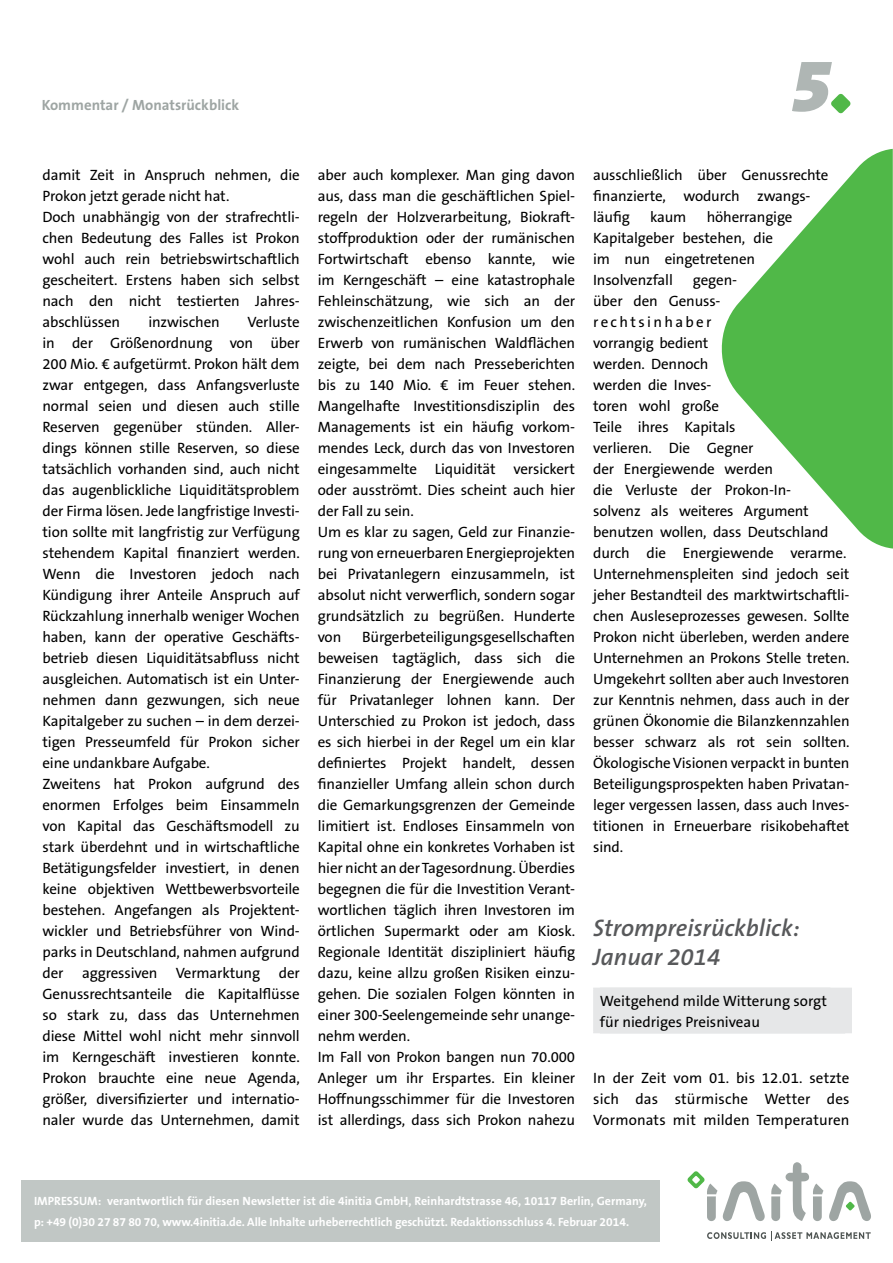
<style>
.page{position:relative;width:893px;height:1263px;background:#fff}
.page>*{position:absolute;margin:0;border:0;box-sizing:border-box;transform-origin:0 0}
.t1{font:italic 900 75px "The Sans B9";color:#afb6b4}
.t2{font:italic 600 24px/28.5px "The Sans B6";color:#58595b}
.t3{font:15px/21px "The Sans B5 Plain";letter-spacing:-.01em;color:#000}
.t4{font:700 14.85px "The Sans B7";color:#9ea5a3}
.t5{font:700 12px/21px "The Sans B7";letter-spacing:-.005em;color:#fff}
</style>
<div class="page">
<svg style="left:831px;top:94px;width:19px;height:19px"></svg>
<svg style="left:829px;top:1181px;width:42px;height:40px"></svg>
<svg style="left:707px;top:1232px;width:164px;height:9px"></svg>
<svg style="left:687px;top:1171px;width:78px;height:50px"></svg>
<svg style="left:771px;top:1162px;width:52px;height:59px"></svg>
<div style="left:21px;top:1180px;width:639px;height:62px;background:#c1c7c5"></div>
<div style="left:594px;top:988px;width:257px;height:44px;background:#e6e7e8"></div>
<hr style="left:593px;top:988px;width:259px;height:1px;background:#e6e7e8">
<hr style="left:593px;top:989px;width:2px;height:43px;background:#e6e7e8">
<hr style="left:850px;top:989px;width:2px;height:43px;background:#e6e7e8">
<hr style="left:593px;top:1032px;width:259px;height:1px;background:#e6e7e8">
<div style="left:600px;top:987px;width:230px;height:24px;background:#e6e7e8"></div>
<svg style="left:721px;top:149px;width:172px;height:399px;fill:#50b848"></svg>
<p class="t4" style="left:42px;top:97px;width:199px">Kommentar / Monatsrückblick</p>
<p class="t4" style="left:42px;top:97px;width:76px">Meldungen</p>
<h1 class="t1" style="left:790px;top:45px;width:43px">5</h1>
<p class="t3" style="left:43px;top:165px;width:259px">damit Zeit in Anspruch nehmen, die Prokon jetzt gerade nicht hat.<br>Doch unabhängig von der strafrechtli&shy;chen Bedeutung des Falles ist Prokon wohl auch rein betriebswirtschaftlich gescheitert. Erstens haben sich selbst nach den nicht testierten Jahres&shy;abschlüssen</p>
<p class="t3" style="left:43px;top:312px;width:259px;text-indent:205px">Verluste in der Größenordnung von über 200 Mio. € aufgetürmt. Prokon hält dem zwar entgegen, dass Anfangsverluste normal seien und diesen auch stille Reserven gegenüber stünden. Aller&shy;dings können stille Reserven, so diese tatsächlich vorhanden sind, auch nicht das augenblickliche Liquiditätsproblem der Firma lösen. Jede langfristige Investi&shy;tion sollte mit langfristig zur Verfügung stehendem Kapital finanziert werden.<br>Wenn die Investoren jedoch nach Kündigung ihrer Anteile Anspruch auf Rückzahlung innerhalb weniger Wochen haben, kann der operative Geschäfts&shy;betrieb diesen Liquiditätsabfluss nicht ausgleichen. Automatisch ist ein Unter&shy;nehmen dann gezwungen, sich neue Kapitalgeber zu suchen – in dem derzei&shy;tigen Presseumfeld für Prokon sicher eine undankbare Aufgabe.<br>Zweitens hat Prokon aufgrund des enormen Erfolges beim Einsammeln von Kapital das Geschäftsmodell zu stark überdehnt und in wirtschaftliche Betätigungsfelder investiert, in denen keine objektiven Wettbewerbsvorteile bestehen. Angefangen als Projektent&shy;wickler und Betriebsführer von Wind&shy;parks in Deutschland, nahmen aufgrund der aggressiven Vermarktung der Genussrechtsanteile die Kapitalflüsse so stark zu, dass das Unternehmen diese Mittel wohl nicht mehr sinnvoll im Kerngeschäft investieren konnte.<br>Prokon brauchte eine neue Agenda, größer, diversifizierter und internatio&shy;naler wurde das Unternehmen, damit</p>
<p class="t3" style="left:148px;top:312px;width:73px">inzwischen</p>
<p class="t3" style="left:318px;top:165px;width:259px">aber auch komplexer. Man ging davon aus, dass man die geschäftlichen Spiel&shy;regeln der Holzverarbeitung, Biokraft&shy;stoffproduktion oder der rumänischen Fortwirtschaft ebenso kannte, wie im Kerngeschäft – eine katastrophale Fehleinschätzung, wie sich an der zwischenzeitlichen Konfusion um den Erwerb von rumänischen Waldflächen zeigte, bei dem nach Presseberichten bis zu 140 Mio. € im Feuer stehen.<br>Mangelhafte Investitionsdisziplin des Managements ist ein häufig vorkom&shy;mendes Leck, durch das von Investoren eingesammelte Liquidität versickert oder ausströmt. Dies scheint auch hier der Fall zu sein.<br>Um es klar zu sagen, Geld zur Finanzie&shy;rung von erneuerbaren Energieprojekten bei Privatanlegern einzusammeln, ist absolut nicht verwerflich, sondern sogar grundsätzlich zu begrüßen. Hunderte von</p>
<p class="t3" style="left:318px;top:627px;width:259px;text-indent:44px">Bürgerbeteiligungsgesellschaften beweisen tagtäglich, dass sich die Finanzierung der Energiewende auch für Privatanleger lohnen kann. Der Unterschied zu Prokon ist jedoch, dass es sich hierbei in der Regel um ein klar definiertes Projekt handelt, dessen finanzieller Umfang allein schon durch die Gemarkungsgrenzen der Gemeinde limitiert ist. Endloses Einsammeln von Kapital ohne ein konkretes Vorhaben ist hier nicht an der Tagesordnung. Überdies begegnen die für die Investition Verant&shy;wortlichen täglich ihren Investoren im örtlichen Supermarkt oder am Kiosk.<br>Regionale Identität diszipliniert häufig dazu, keine allzu großen Risiken einzu&shy;gehen. Die sozialen Folgen könnten in einer 300-Seelengemeinde sehr unange&shy;nehm werden.<br>Im Fall von Prokon bangen nun 70.000<br>Anleger um ihr Erspartes. Ein kleiner Hoffnungsschimmer für die Investoren ist allerdings, dass sich Prokon nahezu</p>
<p class="t3" style="left:593px;top:165px;width:237px">ausschließlich über Genussrechte finanzierte, wodurch zwangs&shy;läufig</p>
<p class="t3" style="left:593px;top:207px;width:201px;text-indent:114px">höherrangige<br>Kapitalgeber bestehen, die im nun eingetretenen<br>Insolvenzfall</p>
<p class="t3" style="left:650px;top:207px;width:38px">kaum</p>
<p class="t3" style="left:593px;top:270px;width:258px;text-indent:100px">gegen-<br>über den Genuss-<br>rechtsinhaber<br>vorrangig bedient<br>werden. Dennoch<br>werden die Inves-<br>toren wohl große<br>Teile ihres Kapitals<br>verlieren. Die Gegner<br>der Energiewende werden<br>die Verluste der Prokon-In-<br>solvenz als weiteres Argument benutzen wollen, dass Deutschland durch die Energiewende verarme.<br>Unternehmenspleiten sind jedoch seit jeher Bestandteil des marktwirtschaftli&shy;chen Ausleseprozesses gewesen. Sollte<br>Prokon nicht überleben, werden andere<br>Unternehmen an Prokons Stelle treten.<br>Umgekehrt sollten aber auch Investoren zur Kenntnis nehmen, dass auch in der grünen Ökonomie die Bilanzkennzahlen besser schwarz als rot sein sollten.<br>Ökologische Visionen verpackt in bunten<br>Beteiligungsprospekten haben Privatan&shy;leger vergessen lassen, dass auch Inves&shy;titionen in Erneuerbare risikobehaftet sind.</p>
<h2 class="t2" style="left:593px;top:914px;width:208px">Strompreisrückblick:<br>Januar 2014</h2>
<p class="t3" style="left:600px;top:990px;width:228px">Weitgehend milde Witterung sorgt für niedriges Preisniveau</p>
<p class="t3" style="left:593px;top:1068px;width:258px;text-align:justify">In der Zeit vom 01. bis 12.01. setzte sich das stürmische Wetter des Vormonats mit milden Temperaturen</p>
<p class="t5" style="left:34px;top:1191px;width:614px">IMPRESSUM: verantwortlich für diesen Newsletter ist die 4initia GmbH, Reinhardtstrasse 46, 10117 Berlin, Germany, p: +49 (0)30 27 87 80 70, www.4initia.de. Alle Inhalte urheberrechtlich geschützt. Redaktionsschluss 4. Februar 2014.</p>
</div>
